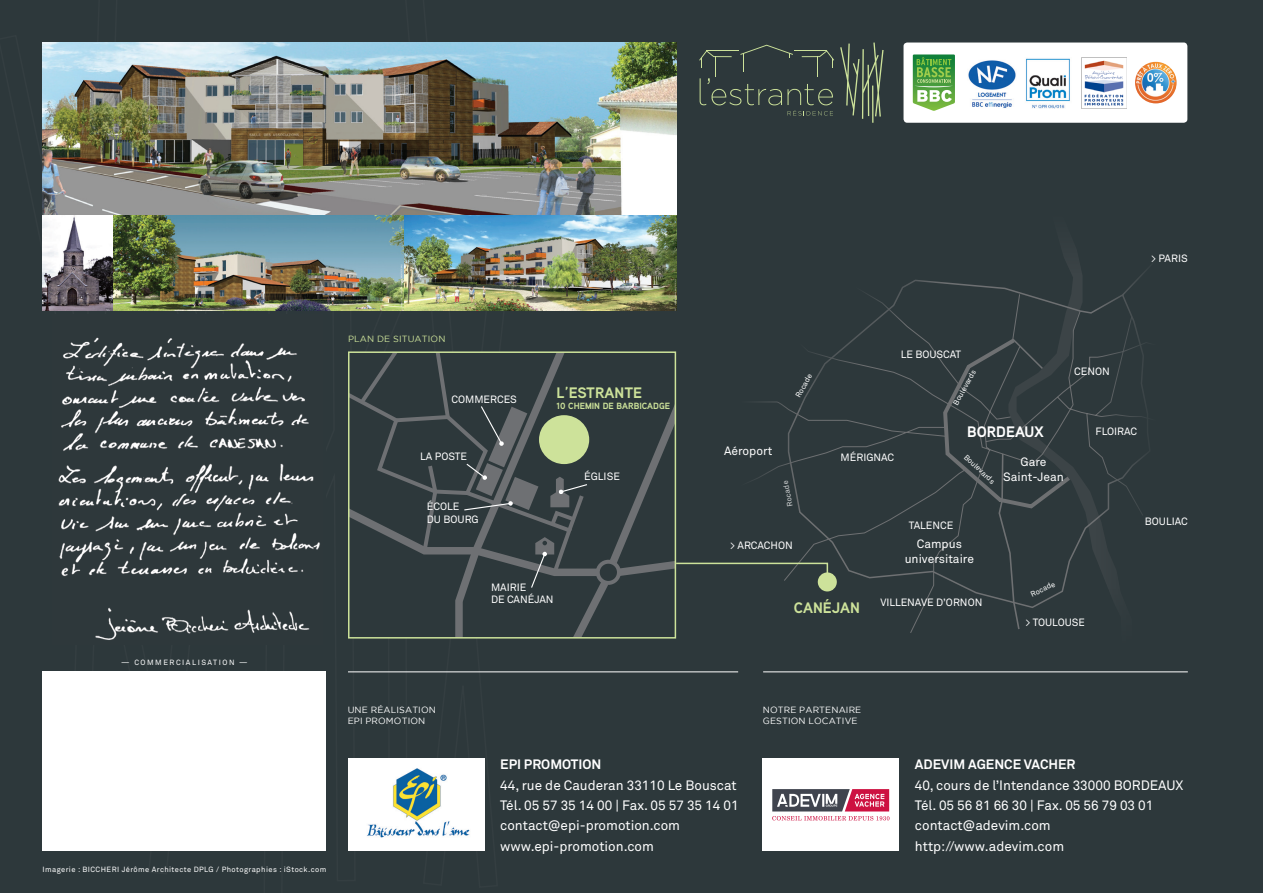
<style>
.page{position:relative;width:1263px;height:893px;background:#2d383b}
.page>*{position:absolute;margin:0;border:0;box-sizing:border-box;transform-origin:0 0}
.t1{font:700 15.15px "Aaux Next";color:#cde29a}
.t2{font:700 15.15px "Aaux Next";color:#fff}
.t3{font:13.5px "Akkurat";color:#fff}
.t4{font:700 13.5px "Akkurat";color:#fff}
.t5{font:12px/14.4px "Akkurat";color:#fff;text-align:center}
.t6{font:10.5px "Akkurat";color:#fff}
.t7{font:9px "Gotham";letter-spacing:.015em;color:#fff}
.t8{font:700 9px "Aaux Next";color:#cde29a}
.t9{font:9px "Gotham";letter-spacing:.015em;color:#cde29a}
.t10{font:7.5px "Akkurat";letter-spacing:.055em;color:#fff}
.t11{font:7.5px "Akkurat";letter-spacing:.2em;color:#fff}
</style>
<div class="page">
<div style="left:43px;top:671px;width:283px;height:180px;background:#fff"></div>
<div style="left:348px;top:759px;width:136px;height:92px;background:#fff"></div>
<hr style="left:348px;top:671px;width:390px;height:1px;background:#fff">
<div style="left:903px;top:43px;width:284px;height:80px;background:#fff;border-radius:4px"></div>
<svg style="left:913px;top:54px;width:42px;height:57px;background:#74b466"></svg>
<img style="left:968px;top:60px;width:48px;height:48px">
<img style="left:1026px;top:58px;width:44px;height:51px">
<img style="left:1082px;top:57px;width:44px;height:49px">
<img style="left:1135px;top:62px;width:42px;height:41px;border-radius:21px">
<div style="left:763px;top:759px;width:136px;height:92px;background:#fff"></div>
<svg style="left:889px;top:283px;width:206px;height:350px"></svg>
<svg style="left:941px;top:293px;width:133px;height:338px"></svg>
<div style="left:1084px;top:589px;width:92px;height:92px;background:#2d383b"></div>
<svg style="left:808px;top:279px;width:166px;height:138px"></svg>
<img style="left:43px;top:43px;width:633px;height:268px">
<img style="left:58px;top:337px;width:262px;height:303px">
<hr style="left:763px;top:671px;width:425px;height:1px;background:#fff">
<svg style="left:840px;top:43px;width:43px;height:76px"></svg>
<hr style="left:872px;top:86px;width:1px;height:37px;background:#cde29a">
<svg style="left:699px;top:45px;width:135px;height:71px"></svg>
<svg style="left:349px;top:352px;width:540px;height:489px"></svg>
<p class="t6" style="left:1151px;top:252px;width:38px">&gt; PARIS</p>
<p class="t11" style="left:121px;top:658px;width:128px">— COMMERCIALISATION —</p>
<p class="t10" style="left:43px;top:865px;width:285px">Imagerie : BICCHERI Jérôme Architecte DPLG / Photographies : iStock.com</p>
<p class="t9" style="left:348px;top:334px;width:99px">PLAN DE SITUATION</p>
<p class="t6" style="left:451px;top:394px;width:67px">COMMERCES</p>
<p class="t6" style="left:420px;top:450px;width:48px">LA POSTE</p>
<p class="t6" style="left:427px;top:500px;width:34px">ÉCOLE</p>
<p class="t6" style="left:427px;top:513px;width:53px">DU BOURG</p>
<p class="t1" style="left:556px;top:382px;width:87px">L’ESTRANTE</p>
<p class="t8" style="left:556px;top:399px;width:115px">10 CHEMIN DE BARBICADGE</p>
<p class="t6" style="left:584px;top:471px;width:37px">ÉGLISE</p>
<p class="t7" style="left:348px;top:705px;width:90px">UNE RÉALISATION</p>
<p class="t7" style="left:348px;top:716px;width:79px">EPI PROMOTION</p>
<p class="t6" style="left:491px;top:581px;width:37px">MAIRIE</p>
<p class="t6" style="left:491px;top:594px;width:64px">DE CANÉJAN</p>
<p class="t6" style="left:901px;top:348px;width:62px">LE BOUSCAT</p>
<p class="t10" style="left:794px;top:395px;width:27px;rotate:-61deg">Rocade</p>
<p class="t10" style="left:951px;top:402px;width:40px;rotate:-61deg">Boulevards</p>
<p class="t2" style="left:967px;top:421px;width:78px">BORDEAUX</p>
<p class="t5" style="left:724px;top:444px;width:50px">Aéroport</p>
<p class="t10" style="left:786px;top:507px;width:27px;rotate:-102deg">Rocade</p>
<p class="t6" style="left:841px;top:451px;width:55px">MÉRIGNAC</p>
<p class="t10" style="left:968px;top:453px;width:40px;rotate:43deg">Boulevards</p>
<p class="t5" style="left:1003px;top:455px;width:62px">Gare<br>Saint-Jean</p>
<p class="t6" style="left:909px;top:519px;width:46px">TALENCE</p>
<p class="t6" style="left:730px;top:539px;width:64px">&gt; ARCACHON</p>
<p class="t5" style="left:905px;top:537px;width:71px">Campus universitaire</p>
<p class="t10" style="left:1029px;top:590px;width:27px;rotate:-25deg">Rocade</p>
<p class="t1" style="left:794px;top:597px;width:68px">CANÉJAN</p>
<p class="t6" style="left:880px;top:596px;width:103px">VILLENAVE D’ORNON</p>
<p class="t6" style="left:1074px;top:365px;width:37px">CENON</p>
<p class="t6" style="left:1095px;top:425px;width:43px">FLOIRAC</p>
<p class="t6" style="left:1025px;top:616px;width:61px">&gt; TOULOUSE</p>
<p class="t6" style="left:1145px;top:515px;width:44px">BOULIAC</p>
<p class="t7" style="left:763px;top:705px;width:100px">NOTRE PARTENAIRE</p>
<p class="t7" style="left:763px;top:716px;width:96px">GESTION LOCATIVE</p>
<p class="t4" style="left:500px;top:756px;width:103px">EPI PROMOTION</p>
<p class="t3" style="left:500px;top:777px;width:238px">44, rue de Cauderan 33110 Le Bouscat</p>
<p class="t3" style="left:500px;top:797px;width:240px">Tél. 05 57 35 14 00 | Fax. 05 57 35 14 01</p>
<p class="t3" style="left:500px;top:818px;width:181px">contact@epi-promotion.com</p>
<p class="t3" style="left:500px;top:838px;width:155px">www.epi-promotion.com</p>
<p class="t4" style="left:915px;top:756px;width:162px">ADEVIM AGENCE VACHER</p>
<p class="t3" style="left:915px;top:777px;width:270px">40, cours de l’Intendance 33000 BORDEAUX</p>
<p class="t3" style="left:915px;top:797px;width:240px">Tél. 05 56 81 66 30 | Fax. 05 56 79 03 01</p>
<p class="t3" style="left:915px;top:818px;width:137px">contact@adevim.com</p>
<p class="t3" style="left:915px;top:838px;width:151px">http://www.adevim.com</p>
</div>
